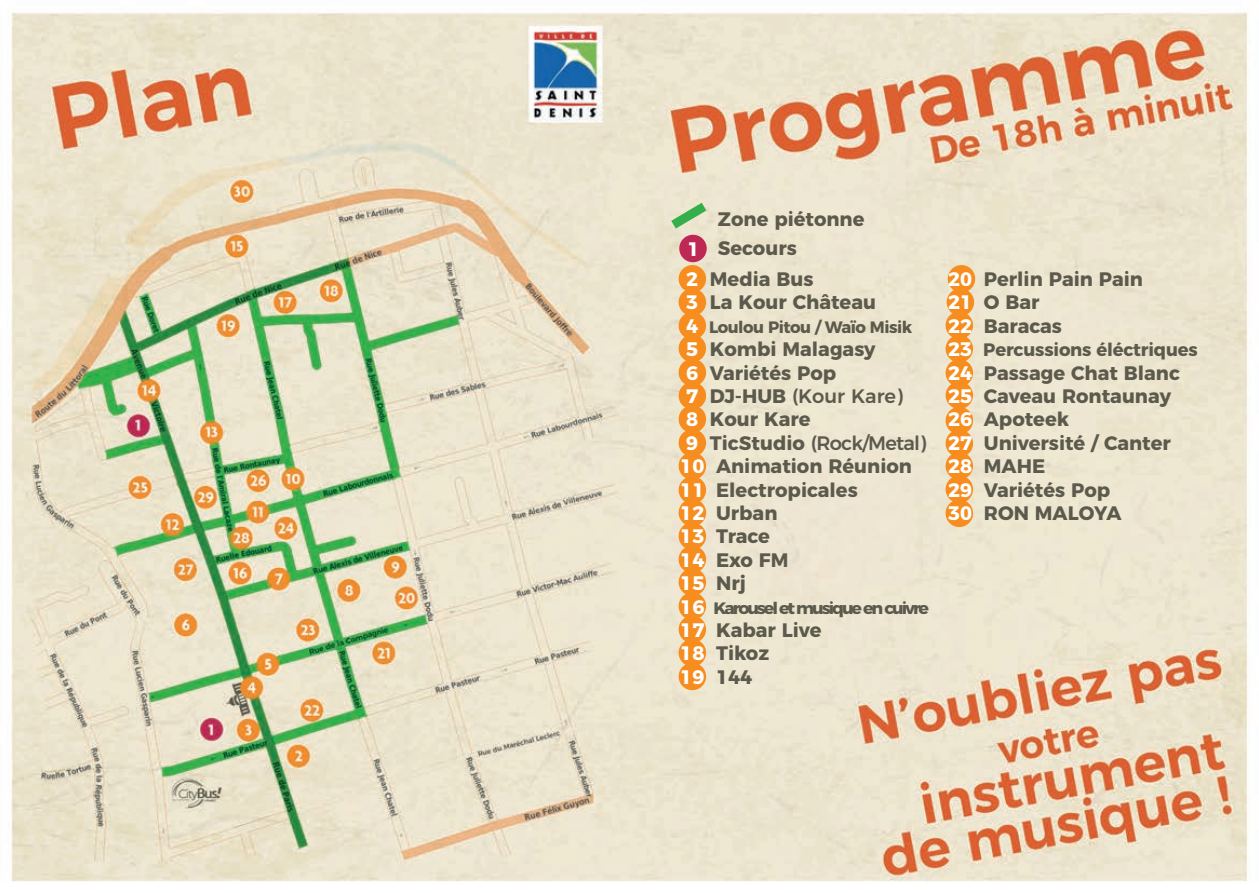
<style>
.page{position:relative;width:1259px;height:893px;background:#fff}
.page>*{position:absolute;margin:0;border:0;box-sizing:border-box;transform-origin:0 0}
.t1{font:700 19.5px/23.4px "Montserrat";color:#5c5a4d}
.t2{font:700 18px "Montserrat";letter-spacing:-.01em;color:#5c5a4d}
.t3{font:700 16.5px "Montserrat";letter-spacing:-.12em;color:#5c5a4d;scale:1.06 1}
.t4{font:700 16.5px "Montserrat";letter-spacing:-.03em;color:#5c5a4d}
.s1{color:#fff}
.s2{font-size:19.5px;color:#fff}
.s3{font-weight:500}
</style>
<div class="page">
<img style="left:11px;top:12px;width:1237px;height:870px">
<div style="left:678px;top:499px;width:28px;height:27px;background:#f68d1e;border-radius:50%"></div>
<div style="left:678px;top:639px;width:28px;height:28px;background:#f68d1e;border-radius:50%"></div>
<div style="left:678px;top:663px;width:28px;height:27px;background:#f68d1e;border-radius:50%"></div>
<div style="left:678px;top:616px;width:28px;height:27px;background:#f68d1e;border-radius:50%"></div>
<div style="left:678px;top:592px;width:28px;height:28px;background:#f68d1e;border-radius:50%"></div>
<div style="left:678px;top:568px;width:28px;height:28px;background:#f68d1e;border-radius:50%"></div>
<div style="left:678px;top:546px;width:28px;height:27px;background:#f68d1e;border-radius:50%"></div>
<div style="left:678px;top:522px;width:28px;height:28px;background:#f68d1e;border-radius:50%"></div>
<div style="left:678px;top:476px;width:28px;height:28px;background:#f68d1e;border-radius:50%"></div>
<div style="left:678px;top:452px;width:28px;height:28px;background:#f68d1e;border-radius:50%"></div>
<div style="left:678px;top:429px;width:28px;height:28px;background:#f68d1e;border-radius:50%"></div>
<div style="left:678px;top:405px;width:28px;height:28px;background:#f68d1e;border-radius:50%"></div>
<div style="left:678px;top:382px;width:28px;height:27px;background:#f68d1e;border-radius:50%"></div>
<div style="left:678px;top:335px;width:28px;height:27px;background:#f68d1e;border-radius:50%"></div>
<div style="left:678px;top:312px;width:28px;height:27px;background:#f68d1e;border-radius:50%"></div>
<div style="left:678px;top:288px;width:28px;height:28px;background:#f68d1e;border-radius:50%"></div>
<div style="left:678px;top:265px;width:28px;height:28px;background:#f68d1e;border-radius:50%"></div>
<div style="left:945px;top:335px;width:28px;height:27px;background:#f68d1e;border-radius:50%"></div>
<div style="left:945px;top:359px;width:28px;height:28px;background:#f68d1e;border-radius:50%"></div>
<div style="left:945px;top:382px;width:28px;height:27px;background:#f68d1e;border-radius:50%"></div>
<div style="left:945px;top:312px;width:28px;height:27px;background:#f68d1e;border-radius:50%"></div>
<div style="left:947px;top:265px;width:28px;height:28px;background:#f68d1e;border-radius:50%"></div>
<div style="left:946px;top:288px;width:28px;height:28px;background:#f68d1e;border-radius:50%"></div>
<div style="left:945px;top:407px;width:28px;height:27px;background:#f68d1e;border-radius:50%"></div>
<div style="left:679px;top:235px;width:28px;height:27px;background:#be2855;border-radius:50%"></div>
<div style="left:945px;top:500px;width:28px;height:27px;background:#f68d1e;border-radius:50%"></div>
<div style="left:945px;top:476px;width:28px;height:27px;background:#f68d1e;border-radius:50%"></div>
<div style="left:945px;top:452px;width:28px;height:28px;background:#f68d1e;border-radius:50%"></div>
<div style="left:945px;top:430px;width:28px;height:27px;background:#f68d1e;border-radius:50%"></div>
<div style="left:678px;top:359px;width:28px;height:27px;background:#f68d1e;border-radius:50%"></div>
<svg style="left:661px;top:194px;width:55px;height:43px;background:#d3dbbc"></svg>
<p class="t1" style="left:718px;top:206px;width:148px">Zone piétonne</p>
<p class="t1" style="left:687px;top:235px;width:111px"><span class="s1">1</span> Secours</p>
<p class="t1" style="left:686px;top:266px;width:191px"><span class="s1">2</span> Media Bus<br><span class="s1">3</span> La Kour Château</p>
<p class="t4" style="left:686px;top:313px;width:228px"><span class="s2">4</span> Loulou Pitou / Waïo Misik</p>
<p class="t1" style="left:680px;top:336px;width:247px"><span class="s1">5</span> Kombi Malagasy<br><span class="s1">6</span> Variétés Pop<br><span class="s1">7</span> DJ-HUB <span class="s3">(Kour Kare)<br></span><span class="s1">8</span> Kour Kare<br><span class="s1">9</span> TicStudio <span class="s3">(Rock/Metal)<br></span><span class="s1">10</span> Animation Réunion<br><span class="s1">11</span> Electropicales<br><span class="s1">12</span> Urban<br><span class="s1">13</span> Trace<br><span class="s1">14</span> Exo FM<br><span class="s1">15</span> Nrj</p>
<p class="t3" style="left:680px;top:594px;width:236px"><span class="s2">16</span> Karousel et musique en cuivre</p>
<p class="t1" style="left:680px;top:617px;width:143px"><span class="s1">17</span> Kabar Live<br><span class="s1">18</span> Tikoz<br><span class="s1">19</span> 144</p>
<p class="t1" style="left:948px;top:266px;width:196px"><span class="s1">20</span> Perlin Pain Pain<br><span class="s1">21</span> O Bar<br><span class="s1">22</span> Baracas</p>
<p class="t2" style="left:948px;top:335px;width:251px"><span class="s2">23</span> Percussions éléctriques</p>
<p class="t1" style="left:948px;top:359px;width:233px"><span class="s1">24</span> Passage Chat Blanc<br><span class="s1">25</span> Caveau Rontaunay<br><span class="s1">26</span> Apoteek<br><span class="s1">27</span> Université / Canter<br><span class="s1">28</span> MAHE<br><span class="s1">29</span> Variétés Pop<br><span class="s1">30</span> RON MALOYA</p>
</div>
